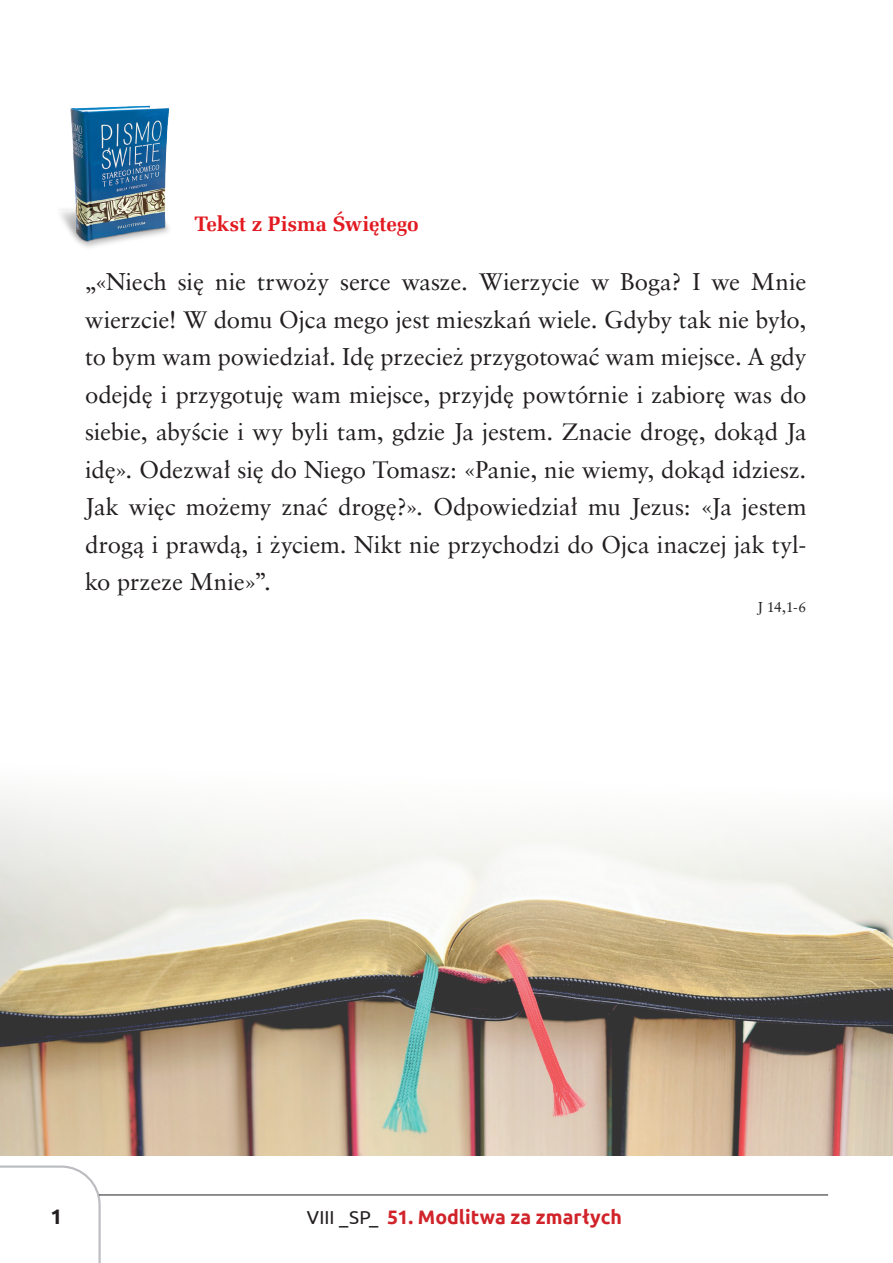
<style>
.page{position:relative;width:893px;height:1263px;background:#fff}
.page>*{position:absolute;margin:0;border:0;box-sizing:border-box;transform-origin:0 0}
.t1{font:24px/37.5px "Class Garmnd EU Normal";letter-spacing:.005em;color:#231f20;text-align:justify}
.t2{font:700 21px "Zapf Ellipt EU";letter-spacing:-.005em;color:#e21a21}
.t3{font:700 21px "Ubuntu";color:#231f20}
.t4{font:700 19.5px "Ubuntu";color:#d1232a}
.t5{font:14.25px "Class Garmnd EU Normal";color:#231f20}
.s1{font-weight:400;font-size:18.75px;color:#231f20}
</style>
<div class="page">
<svg style="left:0;top:1165px;width:101px;height:98px"></svg>
<hr style="left:99px;top:1195px;width:729px;height:1px;background:#231f20">
<img style="left:60px;top:105px;width:110px;height:142px">
<img style="left:0;top:796px;width:893px;height:360px">
<p class="t2" style="left:195px;top:211px;width:225px">Tekst z Pisma Świętego</p>
<p class="t1" style="left:85px;top:264px;width:723px">„«Niech się nie trwoży serce wasze. Wierzycie w Boga? I we Mnie wierzcie! W domu Ojca mego jest mieszkań wiele. Gdyby tak nie było, to bym wam powiedział. Idę przecież przygotować wam miejsce. A gdy odejdę i przygotuję wam miejsce, przyjdę powtórnie i zabiorę was do siebie, abyście i wy byli tam, gdzie Ja jestem. Znacie drogę, dokąd Ja idę». Odezwał się do Niego Tomasz: «Panie, nie wiemy, dokąd idziesz.<br>Jak więc możemy znać drogę?». Odpowiedział mu Jezus: «Ja jestem drogą i prawdą, i życiem. Nikt nie przychodzi do Ojca inaczej jak tyl&shy;ko przeze Mnie»”.</p>
<p class="t5" style="left:757px;top:598px;width:51px">J 14,1-6</p>
<p class="t3" style="left:50px;top:1204px;width:13px">1</p>
<p class="t4" style="left:307px;top:1205px;width:317px"><span class="s1">VIII _SP_</span> 51. Modlitwa za zmarłych</p>
</div>
